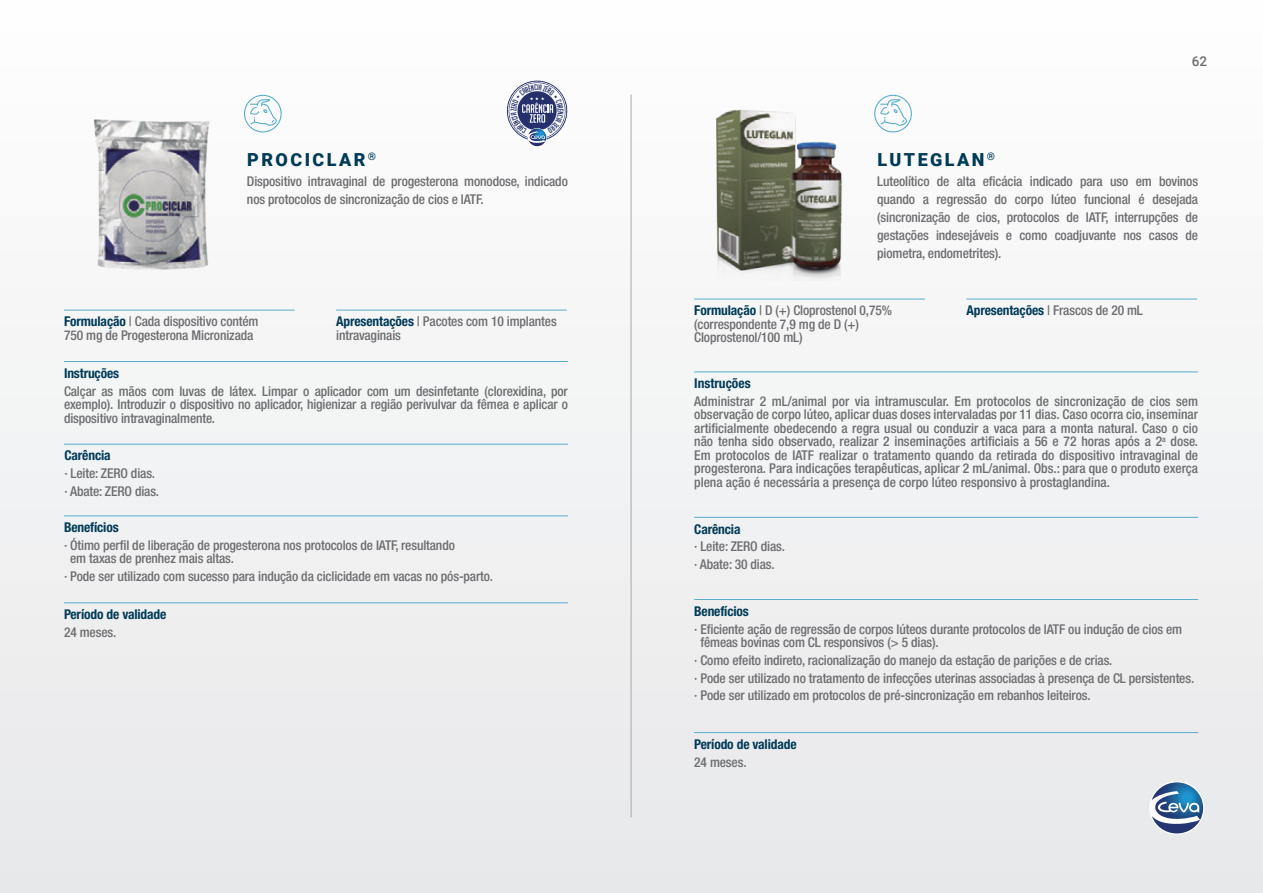
<style>
.page{position:relative;width:1263px;height:893px;background:#f2f3f4}
.page>*{position:absolute;margin:0;border:0;box-sizing:border-box;transform-origin:0 0}
.t1{font:900 18px "Roboto";letter-spacing:.135em;color:#003b57}
.t2{font:500 condensed 13.5px/13.5px "Helvetica Neue LT Std";letter-spacing:-.01em;color:#6c6d70}
.t3{font:700 condensed 13.5px "Helvetica Neue LT Std";letter-spacing:-.01em;color:#003b57}
.t4{font:500 13.5px "Roboto";color:#6c6d70}
.s1{font-weight:700;color:#003b57}
</style>
<div class="page">
<svg style="left:1149px;top:781px;width:55px;height:54px"></svg>
<svg style="left:1152px;top:782px;width:51px;height:51px"></svg>
<img style="left:94px;top:119px;width:116px;height:151px">
<hr style="left:64px;top:310px;width:231px;height:1px;background:#5aadcd">
<hr style="left:64px;top:361px;width:504px;height:1px;background:#5aadcd">
<hr style="left:64px;top:602px;width:504px;height:1px;background:#5aadcd">
<hr style="left:64px;top:515px;width:504px;height:1px;background:#5aadcd">
<hr style="left:64px;top:444px;width:504px;height:1px;background:#5aadcd">
<hr style="left:336px;top:310px;width:231px;height:1px;background:#5aadcd">
<svg style="left:244px;top:95px;width:38px;height:37px"></svg>
<img style="left:716px;top:109px;width:126px;height:169px">
<hr style="left:694px;top:299px;width:231px;height:1px;background:#5aadcd">
<hr style="left:694px;top:372px;width:504px;height:1px;background:#5aadcd">
<hr style="left:694px;top:599px;width:504px;height:1px;background:#5aadcd">
<hr style="left:694px;top:517px;width:504px;height:1px;background:#5aadcd">
<hr style="left:966px;top:299px;width:231px;height:1px;background:#5aadcd">
<svg style="left:874px;top:95px;width:38px;height:37px"></svg>
<hr style="left:694px;top:732px;width:504px;height:1px;background:#5aadcd">
<hr style="left:631px;top:94px;width:1px;height:723px;background:#a8a9ad">
<svg style="left:506px;top:81px;width:62px;height:65px"></svg>
<h1 class="t1" style="left:247px;top:147px;width:130px">PROCICLAR<sup>®</sup></h1>
<p class="t2" style="left:247px;top:172px;width:322px;line-height:18px">Dispositivo intravaginal de progesterona monodose, indicado nos protocolos de sincronização de cios e IATF.</p>
<p class="t2" style="left:64px;top:315px;width:196px"><span class="s1">Formulação</span> | Cada dispositivo contém<br>750 mg de Progesterona Micronizada</p>
<p class="t3" style="left:64px;top:365px;width:57px">Instruções</p>
<p class="t2" style="left:64px;top:384px;width:505px;text-align:justify">Calçar as mãos com luvas de látex. Limpar o aplicador com um desinfetante (clorexidina, por exemplo). Introduzir o dispositivo no aplicador, higienizar a região perivulvar da fêmea e aplicar o dispositivo intravaginalmente.</p>
<p class="t2" style="left:336px;top:315px;width:222px"><span class="s1">Apresentações</span> | Pacotes com 10 implantes intravaginais</p>
<p class="t3" style="left:64px;top:447px;width:48px">Carência</p>
<p class="t2" style="left:64px;top:464px;width:96px;line-height:17.7px">· Leite: ZERO dias. · Abate: ZERO dias.</p>
<p class="t3" style="left:64px;top:519px;width:56px">Benefícios</p>
<p class="t2" style="left:70px;top:538px;width:386px;text-indent:-6px">· Ótimo perfil de liberação de progesterona nos protocolos de IATF, resultando em taxas de prenhez mais altas.</p>
<p class="t2" style="left:64px;top:569px;width:430px">· Pode ser utilizado com sucesso para indução da ciclicidade em vacas no pós-parto.</p>
<p class="t3" style="left:64px;top:606px;width:104px">Período de validade</p>
<p class="t2" style="left:64px;top:625px;width:54px">24 meses.</p>
<p class="t4" style="left:1192px;top:51px;width:17px">62</p>
<h1 class="t1" style="left:877px;top:147px;width:119px">LUTEGLAN<sup>®</sup></h1>
<p class="t2" style="left:877px;top:172px;width:322px;line-height:18px;text-align:justify">Luteolítico de alta eficácia indicado para uso em bovinos quando a regressão do corpo lúteo funcional é desejada (sincronização de cios, protocolos de IATF, interrupções de gestações indesejáveis e como coadjuvante nos casos de piometra, endometrites).</p>
<p class="t2" style="left:694px;top:304px;width:199px"><span class="s1">Formulação</span> | D (+) Cloprostenol 0,75% (correspondente 7,9 mg de D (+)<br>Cloprostenol/100 mL)</p>
<p class="t3" style="left:694px;top:375px;width:58px">Instruções</p>
<p class="t2" style="left:694px;top:394px;width:505px;text-align:justify">Administrar 2 mL/animal por via intramuscular. Em protocolos de sincronização de cios sem observação de corpo lúteo, aplicar duas doses intervaladas por 11 dias. Caso ocorra cio, inseminar artificialmente obedecendo a regra usual ou conduzir a vaca para a monta natural. Caso o cio não tenha sido observado, realizar 2 inseminações artificiais a 56 e 72 horas após a 2<sup>a</sup> dose.<br>Em protocolos de IATF realizar o tratamento quando da retirada do dispositivo intravaginal de progesterona. Para indicações terapêuticas, aplicar 2 mL/animal. Obs.: para que o produto exerça plena ação é necessária a presença de corpo lúteo responsivo à prostaglandina.</p>
<p class="t2" style="left:966px;top:304px;width:178px"><span class="s1">Apresentações</span> | Frascos de 20 mL</p>
<p class="t3" style="left:694px;top:521px;width:48px">Carência</p>
<p class="t2" style="left:694px;top:538px;width:92px;line-height:17.7px">· Leite: ZERO dias. · Abate: 30 dias.</p>
<p class="t3" style="left:694px;top:603px;width:56px">Benefícios</p>
<p class="t2" style="left:700px;top:622px;width:483px;text-indent:-6px">· Eficiente ação de regressão de corpos lúteos durante protocolos de IATF ou indução de cios em fêmeas bovinas com CL responsivos (&gt; 5 dias).</p>
<p class="t2" style="left:694px;top:651px;width:501px;line-height:17.7px">· Como efeito indireto, racionalização do manejo da estação de parições e de crias.<br>· Pode ser utilizado no tratamento de infecções uterinas associadas à presença de CL persistentes. · Pode ser utilizado em protocolos de pré-sincronização em rebanhos leiteiros.</p>
<p class="t3" style="left:694px;top:736px;width:104px">Período de validade</p>
<p class="t2" style="left:694px;top:755px;width:54px">24 meses.</p>
</div>
